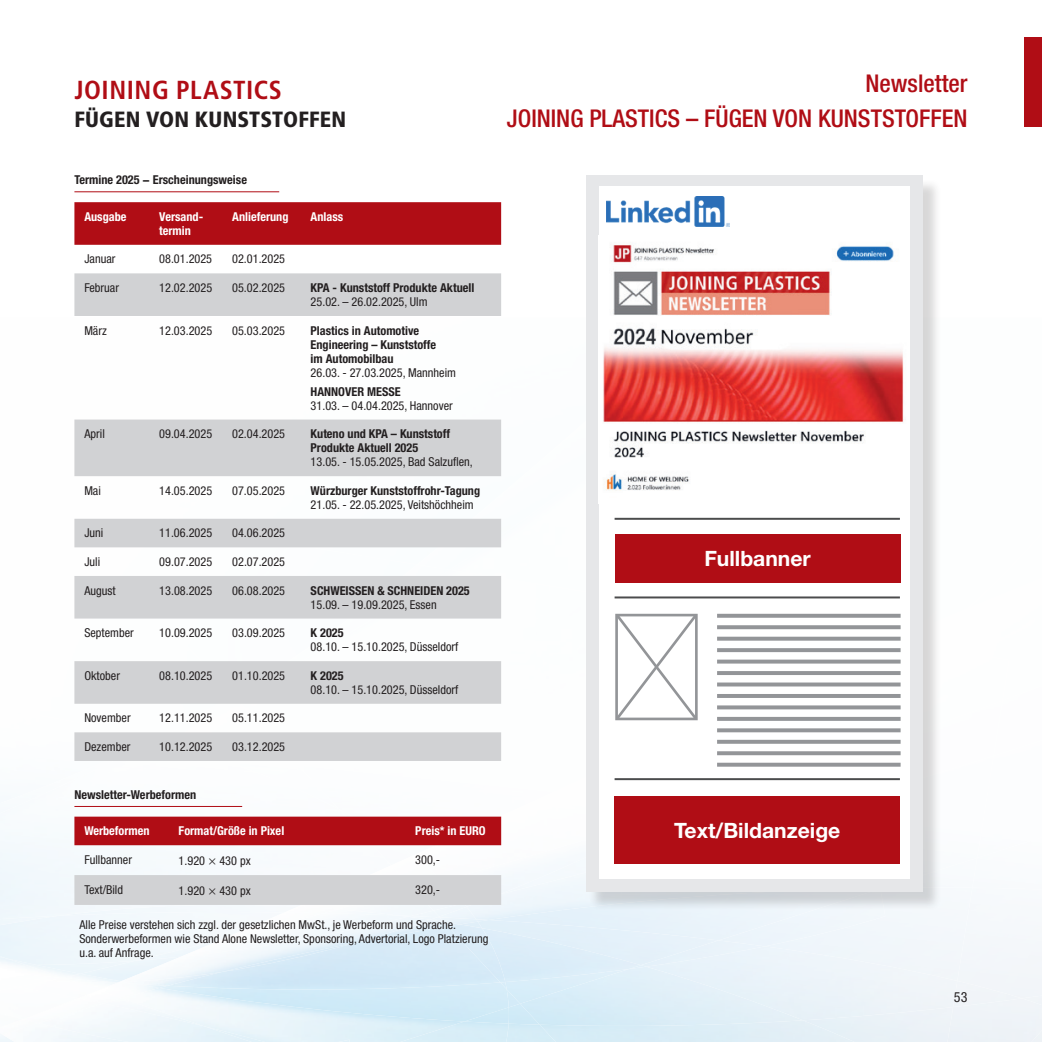
<style>
.page{position:relative;width:1042px;height:1042px;background:#fff}
.page>*{position:absolute;margin:0;border:0;box-sizing:border-box;transform-origin:0 0}
.t1{font:700 condensed 26.07px "Frutiger LT Std";letter-spacing:.02em;color:#b00d15}
.t2{font:500 condensed 24.5px/35.4px "Helvetica Neue LT Std";color:#b00d15;text-align:right}
.t3{font:900 condensed 22.05px "Frutiger LT Std";letter-spacing:.01em;color:#231f20}
.t4{font:700 21.18px "Helvetica Neue LT Std";color:#fff}
.t5{font:condensed 14px "Helvetica Neue LT Std";color:#231f20}
.t6{font:condensed 12.25px/14px "Helvetica Neue LT Std";color:#231f20}
.t7{font:700 condensed 12.25px/14px "Helvetica Neue LT Std";color:#231f20}
.t8{font:700 condensed 12.25px/14px "Helvetica Neue LT Std";color:#fff}
.s1{font-weight:300;font-size:14px}
</style>
<div class="page">
<img style="left:641px;top:966px;width:5px;height:3px">
<img style="left:509px;top:1003px;width:31px;height:20px">
<img style="left:508px;top:1023px;width:62px;height:19px">
<img style="left:464px;top:1021px;width:44px;height:21px">
<div style="left:509px;top:982px;width:120px;height:21px;background:#daeef9"></div>
<img style="left:500px;top:965px;width:5px;height:17px">
<svg style="left:0;top:1035px;width:3px;height:7px"></svg>
<img style="left:0;top:937px;width:7px;height:3px">
<img style="left:26px;top:958px;width:11px;height:5px">
<img style="left:509px;top:989px;width:11px;height:18px">
<div style="left:464px;top:982px;width:45px;height:39px;background:#d2ebf8"></div>
<div style="left:168px;top:926px;width:332px;height:63px;background:#d6ebf8"></div>
<img style="left:291px;top:1039px;width:58px;height:3px">
<div style="left:103px;top:998px;width:101px;height:28px;background:#f3f9fb"></div>
<img style="left:159px;top:922px;width:289px;height:63px">
<img style="left:121px;top:916px;width:309px;height:66px">
<img style="left:110px;top:982px;width:49px;height:16px">
<img style="left:103px;top:990px;width:19px;height:13px">
<svg style="left:112px;top:981px;width:22px;height:2px"></svg>
<div style="left:885px;top:888px;width:87px;height:93px;background:#f3f7fb"></div>
<img style="left:646px;top:946px;width:311px;height:74px">
<img style="left:641px;top:940px;width:124px;height:26px">
<div style="left:803px;top:1007px;width:150px;height:35px;background:#e9f1f7"></div>
<div style="left:718px;top:920px;width:162px;height:20px;background:#eff6fb"></div>
<img style="left:478px;top:920px;width:240px;height:45px">
<img style="left:460px;top:921px;width:22px;height:7px">
<img style="left:440px;top:907px;width:36px;height:10px">
<img style="left:466px;top:905px;width:33px;height:2px">
<img style="left:433px;top:905px;width:33px;height:11px">
<svg style="left:478px;top:919px;width:11px;height:2px"></svg>
<img style="left:440px;top:917px;width:38px;height:7px">
<div style="left:0;top:805px;width:391px;height:121px;background:#f6fafd"></div>
<img style="left:0;top:916px;width:59px;height:21px">
<img style="left:298px;top:865px;width:93px;height:44px">
<img style="left:338px;top:905px;width:95px;height:11px">
<svg style="left:398px;top:915px;width:13px;height:1px"></svg>
<img style="left:411px;top:910px;width:28px;height:7px">
<img style="left:430px;top:917px;width:14px;height:5px">
<img style="left:408px;top:916px;width:29px;height:4px">
<div style="left:1024px;top:37px;width:18px;height:90px;background:#b00d15"></div>
<hr style="left:74px;top:191px;width:205px;height:1px;background:#b00d15">
<div style="left:74px;top:202px;width:427px;height:43px;background:#b00d15"></div>
<svg style="left:74px;top:273px;width:427px;height:488px"></svg>
<div style="left:588px;top:178px;width:353px;height:732px;background:#231f20;opacity:.18"></div>
<div style="left:586px;top:176px;width:336px;height:716px;background:#e6e7e9"></div>
<div style="left:599px;top:187px;width:310px;height:692px;background:#fff"></div>
<div style="left:614px;top:534px;width:286px;height:49px;background:#b00d15"></div>
<div style="left:614px;top:796px;width:286px;height:68px;background:#b00d15"></div>
<svg style="left:615px;top:613px;width:83px;height:108px"></svg>
<svg style="left:717px;top:614px;width:183px;height:4px"></svg>
<svg style="left:717px;top:625px;width:183px;height:4px"></svg>
<svg style="left:717px;top:637px;width:183px;height:4px"></svg>
<svg style="left:717px;top:648px;width:183px;height:4px"></svg>
<svg style="left:717px;top:659px;width:183px;height:4px"></svg>
<hr style="left:717px;top:671px;width:183px;height:4px;background:#939598">
<svg style="left:717px;top:682px;width:183px;height:4px"></svg>
<hr style="left:717px;top:694px;width:183px;height:4px;background:#939598">
<svg style="left:717px;top:705px;width:183px;height:4px"></svg>
<svg style="left:717px;top:717px;width:183px;height:4px"></svg>
<svg style="left:717px;top:728px;width:183px;height:4px"></svg>
<svg style="left:717px;top:740px;width:183px;height:4px"></svg>
<svg style="left:717px;top:751px;width:183px;height:4px"></svg>
<hr style="left:717px;top:763px;width:183px;height:3px;background:#939598">
<hr style="left:614px;top:518px;width:286px;height:2px;background:#4b4c4d">
<hr style="left:614px;top:596px;width:286px;height:2px;background:#4b4c4d">
<hr style="left:614px;top:778px;width:286px;height:2px;background:#4b4c4d">
<img style="left:598px;top:235px;width:306px;height:269px">
<img style="left:606px;top:196px;width:123px;height:30px">
<div style="left:74px;top:816px;width:427px;height:29px;background:#b00d15"></div>
<div style="left:74px;top:875px;width:427px;height:30px;background:#d1d2d4"></div>
<hr style="left:74px;top:806px;width:168px;height:1px;background:#b00d15">
<h1 class="t1" style="left:74px;top:75px;width:209px">JOINING PLASTICS</h1>
<h3 class="t3" style="left:74px;top:107px;width:273px">FÜGEN VON KUNSTSTOFFEN</h3>
<p class="t7" style="left:74px;top:173px;width:174px">Termine 2025 − Erscheinungsweise</p>
<p class="t8" style="left:84px;top:209px;width:44px">Ausgabe</p>
<p class="t8" style="left:159px;top:209px;width:45px">Versand&shy;termin</p>
<p class="t8" style="left:232px;top:209px;width:58px">Anlieferung</p>
<p class="t8" style="left:311px;top:209px;width:34px">Anlass</p>
<p class="t6" style="left:84px;top:252px;width:33px">Januar</p>
<p class="t6" style="left:159px;top:252px;width:54px">08.01.2025</p>
<p class="t6" style="left:232px;top:252px;width:54px">02.01.2025</p>
<p class="t6" style="left:84px;top:281px;width:36px">Februar</p>
<p class="t6" style="left:159px;top:281px;width:54px">12.02.2025</p>
<p class="t6" style="left:232px;top:281px;width:54px">05.02.2025</p>
<p class="t7" style="left:311px;top:280px;width:165px">KPA - Kunststoff Produkte Aktuell</p>
<p class="t6" style="left:311px;top:295px;width:118px">25.02. – 26.02.2025, Ulm</p>
<p class="t6" style="left:84px;top:323px;width:24px">März</p>
<p class="t6" style="left:159px;top:323px;width:54px">12.03.2025</p>
<p class="t6" style="left:232px;top:323px;width:54px">05.03.2025</p>
<p class="t7" style="left:311px;top:323px;width:127px">Plastics in Automotive<br>Engineering – Kunststoffe im Automobilbau</p>
<p class="t6" style="left:311px;top:365px;width:147px">26.03. - 27.03.2025, Mannheim</p>
<p class="t7" style="left:311px;top:384px;width:92px">HANNOVER MESSE</p>
<p class="t6" style="left:311px;top:398px;width:144px">31.03. – 04.04.2025, Hannover</p>
<p class="t6" style="left:84px;top:427px;width:22px">April</p>
<p class="t6" style="left:159px;top:427px;width:54px">09.04.2025</p>
<p class="t6" style="left:232px;top:427px;width:54px">02.04.2025</p>
<p class="t7" style="left:311px;top:427px;width:141px">Kuteno und KPA – Kunststoff<br>Produkte Aktuell 2025</p>
<p class="t6" style="left:311px;top:455px;width:164px">13.05. - 15.05.2025, Bad Salzuflen,</p>
<p class="t6" style="left:84px;top:483px;width:18px">Mai</p>
<p class="t6" style="left:159px;top:483px;width:54px">14.05.2025</p>
<p class="t6" style="left:232px;top:483px;width:54px">07.05.2025</p>
<p class="t7" style="left:311px;top:483px;width:171px">Würzburger Kunststoffrohr-Tagung</p>
<p class="t6" style="left:311px;top:497px;width:165px">21.05. - 22.05.2025, Veitshöchheim</p>
<p class="t6" style="left:84px;top:526px;width:21px">Juni</p>
<p class="t6" style="left:159px;top:526px;width:54px">11.06.2025</p>
<p class="t6" style="left:232px;top:526px;width:54px">04.06.2025</p>
<p class="t6" style="left:84px;top:555px;width:17px">Juli</p>
<p class="t6" style="left:159px;top:555px;width:54px">09.07.2025</p>
<p class="t6" style="left:232px;top:555px;width:54px">02.07.2025</p>
<p class="t6" style="left:84px;top:583px;width:33px">August</p>
<p class="t6" style="left:159px;top:583px;width:54px">13.08.2025</p>
<p class="t6" style="left:232px;top:583px;width:54px">06.08.2025</p>
<p class="t7" style="left:311px;top:583px;width:161px">SCHWEISSEN &amp; SCHNEIDEN 2025</p>
<p class="t6" style="left:311px;top:597px;width:128px">15.09. – 19.09.2025, Essen</p>
<p class="t6" style="left:84px;top:626px;width:51px">September</p>
<p class="t6" style="left:159px;top:626px;width:54px">10.09.2025</p>
<p class="t6" style="left:232px;top:626px;width:54px">03.09.2025</p>
<p class="t7" style="left:311px;top:626px;width:35px">K 2025</p>
<p class="t6" style="left:311px;top:640px;width:149px">08.10. – 15.10.2025, Düsseldorf</p>
<p class="t6" style="left:84px;top:668px;width:37px">Oktober</p>
<p class="t6" style="left:159px;top:668px;width:54px">08.10.2025</p>
<p class="t6" style="left:232px;top:668px;width:54px">01.10.2025</p>
<p class="t7" style="left:311px;top:668px;width:35px">K 2025</p>
<p class="t6" style="left:311px;top:682px;width:149px">08.10. – 15.10.2025, Düsseldorf</p>
<p class="t6" style="left:84px;top:711px;width:48px">November</p>
<p class="t6" style="left:159px;top:711px;width:54px">12.11.2025</p>
<p class="t6" style="left:232px;top:711px;width:54px">05.11.2025</p>
<p class="t6" style="left:84px;top:739px;width:48px">Dezember</p>
<p class="t6" style="left:159px;top:739px;width:54px">10.12.2025</p>
<p class="t6" style="left:232px;top:739px;width:54px">03.12.2025</p>
<p class="t7" style="left:74px;top:787px;width:123px">Newsletter-Werbeformen</p>
<h2 class="t2" style="left:507px;top:65px;width:462px">Newsletter<br>JOINING PLASTICS – FÜGEN VON KUNSTSTOFFEN</h2>
<h3 class="t4" style="left:704px;top:546px;width:108px">Fullbanner</h3>
<p class="t8" style="left:84px;top:824px;width:67px">Werbeformen</p>
<p class="t8" style="left:179px;top:824px;width:107px">Format/Größe in Pixel</p>
<p class="t8" style="left:415px;top:824px;width:72px">Preis* in EURO</p>
<h3 class="t4" style="left:674px;top:817px;width:168px">Text/Bildanzeige</h3>
<p class="t6" style="left:84px;top:852px;width:49px">Fullbanner</p>
<p class="t6" style="left:179px;top:854px;width:73px">1.920 <span class="s1">×</span> 430 px</p>
<p class="t6" style="left:415px;top:852px;width:26px">300,-</p>
<p class="t6" style="left:84px;top:882px;width:40px">Text/Bild</p>
<p class="t6" style="left:179px;top:883px;width:73px">1.920 <span class="s1">×</span> 430 px</p>
<p class="t6" style="left:415px;top:882px;width:26px">320,-</p>
<p class="t6" style="left:79px;top:917px;width:410px">Alle Preise verstehen sich zzgl. der gesetzlichen MwSt., je Werbeform und Sprache.<br>Sonderwerbeformen wie Stand Alone Newsletter, Sponsoring, Advertorial, Logo Platzierung u.a. auf Anfrage.</p>
<p class="t5" style="left:954px;top:989px;width:15px">53</p>
</div>
